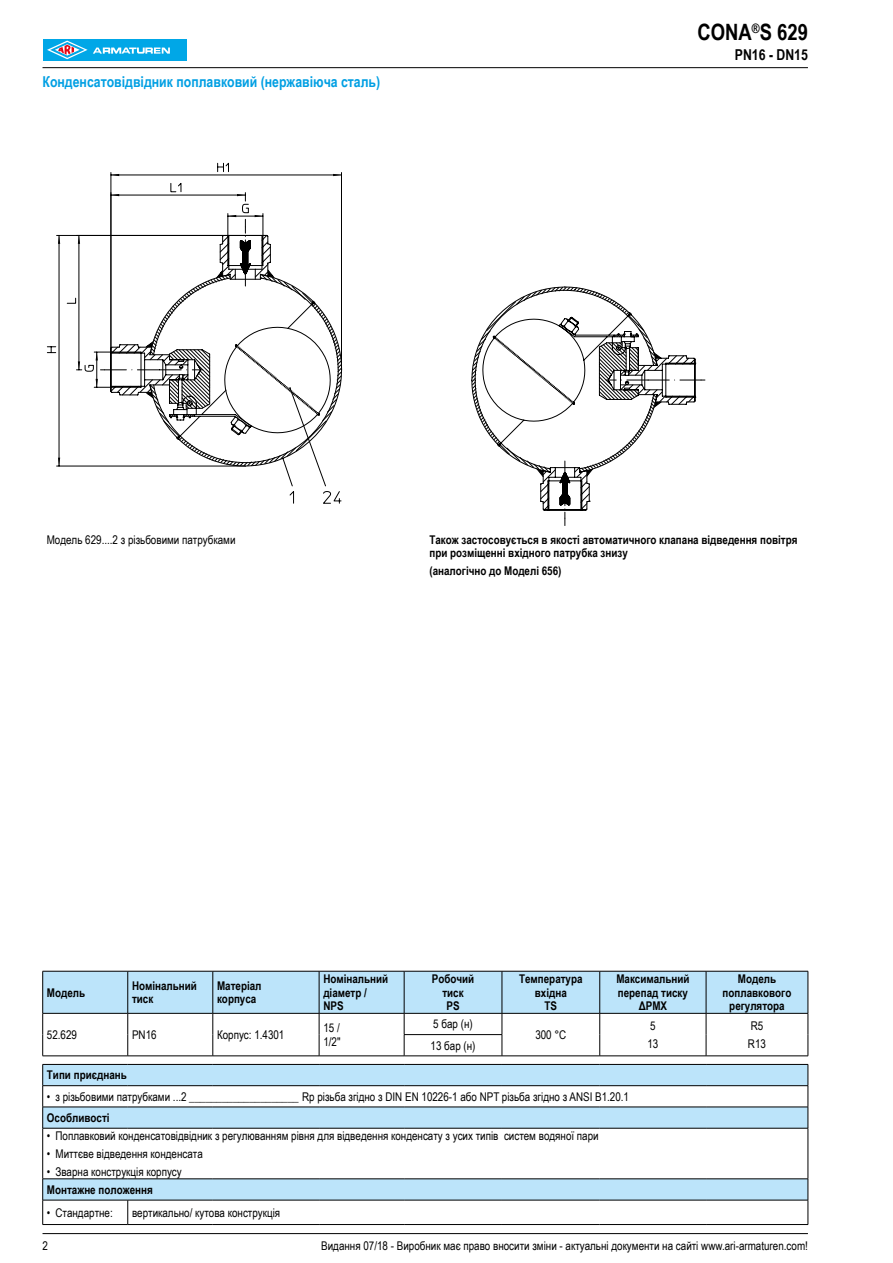
<style>
.page{position:relative;width:893px;height:1263px;background:#fff}
.page>*{position:absolute;margin:0;border:0;box-sizing:border-box;transform-origin:0 0}
.t1{font:700 22.5px "Arial Narrow";color:#000}
.t2{font:700 15px "Arial Narrow";color:#009fe3}
.t3{font:700 15px "Arial Narrow";color:#000}
.t4{font:12px/13.5px "Arial Narrow";color:#000}
.t5{font:700 12px/13.5px "Arial Narrow";color:#000}
</style>
<div class="page">
<hr style="left:43px;top:67px;width:765px;height:1px;background:#000">
<hr style="left:43px;top:1233px;width:765px;height:1px;background:#000">
<svg style="left:246px;top:172px;width:96px;height:332px"></svg>
<svg style="left:333px;top:174px;width:8px;height:2px"></svg>
<svg style="left:56px;top:162px;width:190px;height:304px"></svg>
<svg style="left:58px;top:235px;width:2px;height:9px"></svg>
<svg style="left:58px;top:458px;width:2px;height:8px"></svg>
<svg style="left:47px;top:346px;width:9px;height:7px"></svg>
<svg style="left:67px;top:182px;width:275px;height:304px"></svg>
<svg style="left:472px;top:287px;width:233px;height:239px"></svg>
<svg style="left:43px;top:1065px;width:765px;height:135px"></svg>
<hr style="left:43px;top:1064px;width:85px;height:1px;background:#000">
<hr style="left:128px;top:1064px;width:85px;height:1px;background:#000">
<hr style="left:213px;top:1064px;width:106px;height:1px;background:#000">
<hr style="left:319px;top:1064px;width:85px;height:1px;background:#000">
<hr style="left:404px;top:1064px;width:98px;height:1px;background:#000">
<hr style="left:502px;top:1064px;width:98px;height:1px;background:#000">
<hr style="left:600px;top:1064px;width:106px;height:1px;background:#000">
<hr style="left:706px;top:1064px;width:102px;height:1px;background:#000">
<hr style="left:43px;top:1085px;width:85px;height:1px;background:#000">
<hr style="left:128px;top:1085px;width:85px;height:1px;background:#000">
<hr style="left:213px;top:1085px;width:106px;height:1px;background:#000">
<hr style="left:319px;top:1085px;width:85px;height:1px;background:#000">
<hr style="left:404px;top:1085px;width:98px;height:1px;background:#000">
<hr style="left:502px;top:1085px;width:98px;height:1px;background:#000">
<hr style="left:600px;top:1085px;width:106px;height:1px;background:#000">
<hr style="left:706px;top:1085px;width:102px;height:1px;background:#000">
<hr style="left:43px;top:1107px;width:85px;height:1px;background:#000">
<hr style="left:128px;top:1107px;width:85px;height:1px;background:#000">
<hr style="left:213px;top:1107px;width:106px;height:1px;background:#000">
<hr style="left:319px;top:1107px;width:85px;height:1px;background:#000">
<hr style="left:404px;top:1107px;width:98px;height:1px;background:#000">
<hr style="left:502px;top:1107px;width:98px;height:1px;background:#000">
<hr style="left:600px;top:1107px;width:106px;height:1px;background:#000">
<hr style="left:706px;top:1107px;width:102px;height:1px;background:#000">
<hr style="left:43px;top:1128px;width:85px;height:1px;background:#000">
<hr style="left:42px;top:1128px;width:1px;height:51px;background:#000">
<hr style="left:128px;top:1128px;width:85px;height:1px;background:#000">
<hr style="left:213px;top:1128px;width:106px;height:1px;background:#000">
<hr style="left:319px;top:1128px;width:85px;height:1px;background:#000">
<hr style="left:404px;top:1128px;width:98px;height:1px;background:#000">
<hr style="left:502px;top:1128px;width:98px;height:1px;background:#000">
<hr style="left:600px;top:1128px;width:106px;height:1px;background:#000">
<hr style="left:706px;top:1128px;width:102px;height:1px;background:#000">
<hr style="left:43px;top:1178px;width:85px;height:1px;background:#000">
<hr style="left:128px;top:1178px;width:85px;height:1px;background:#000">
<hr style="left:213px;top:1178px;width:106px;height:1px;background:#000">
<hr style="left:319px;top:1178px;width:85px;height:1px;background:#000">
<hr style="left:404px;top:1178px;width:98px;height:1px;background:#000">
<hr style="left:502px;top:1178px;width:98px;height:1px;background:#000">
<hr style="left:600px;top:1178px;width:106px;height:1px;background:#000">
<hr style="left:706px;top:1178px;width:102px;height:1px;background:#000">
<hr style="left:43px;top:1200px;width:85px;height:1px;background:#000">
<svg style="left:42px;top:1179px;width:1px;height:45px"></svg>
<svg style="left:127px;top:1200px;width:1px;height:24px"></svg>
<hr style="left:43px;top:1224px;width:85px;height:1px;background:#000">
<svg style="left:42px;top:971px;width:767px;height:85px"></svg>
<hr style="left:43px;top:1055px;width:85px;height:1px;background:#000">
<hr style="left:128px;top:1055px;width:85px;height:1px;background:#000">
<hr style="left:213px;top:1055px;width:106px;height:1px;background:#000">
<hr style="left:319px;top:1055px;width:85px;height:1px;background:#000">
<hr style="left:404px;top:1055px;width:98px;height:1px;background:#000">
<hr style="left:502px;top:1055px;width:98px;height:1px;background:#000">
<hr style="left:600px;top:1055px;width:106px;height:1px;background:#000">
<hr style="left:706px;top:1055px;width:102px;height:1px;background:#000">
<svg style="left:42px;top:1064px;width:1px;height:64px"></svg>
<svg style="left:808px;top:1064px;width:1px;height:64px"></svg>
<hr style="left:808px;top:1128px;width:1px;height:51px;background:#000">
<hr style="left:128px;top:1200px;width:85px;height:1px;background:#000">
<hr style="left:213px;top:1200px;width:106px;height:1px;background:#000">
<hr style="left:319px;top:1200px;width:85px;height:1px;background:#000">
<hr style="left:404px;top:1200px;width:98px;height:1px;background:#000">
<hr style="left:502px;top:1200px;width:98px;height:1px;background:#000">
<hr style="left:600px;top:1200px;width:106px;height:1px;background:#000">
<hr style="left:706px;top:1200px;width:102px;height:1px;background:#000">
<svg style="left:808px;top:1179px;width:1px;height:45px"></svg>
<hr style="left:128px;top:1224px;width:85px;height:1px;background:#000">
<hr style="left:213px;top:1224px;width:106px;height:1px;background:#000">
<hr style="left:319px;top:1224px;width:85px;height:1px;background:#000">
<hr style="left:404px;top:1224px;width:98px;height:1px;background:#000">
<hr style="left:502px;top:1224px;width:98px;height:1px;background:#000">
<hr style="left:600px;top:1224px;width:106px;height:1px;background:#000">
<hr style="left:706px;top:1224px;width:102px;height:1px;background:#000">
<hr style="left:43px;top:39px;width:144px;height:1px;background:#00a7e7">
<hr style="left:43px;top:40px;width:144px;height:1px;background:#00a7e7">
<hr style="left:43px;top:41px;width:144px;height:1px;background:#00a7e7">
<hr style="left:43px;top:58px;width:144px;height:1px;background:#00a7e7">
<hr style="left:43px;top:59px;width:144px;height:1px;background:#00a7e7">
<hr style="left:43px;top:60px;width:144px;height:1px;background:#00a7e7">
<div style="left:43px;top:42px;width:144px;height:16px;background:#00a7e7"></div>
<svg style="left:47px;top:41px;width:123px;height:18px"></svg>
<p class="t2" style="left:43px;top:71px;width:339px">Конденсатовідвідник поплавковий (нержавіюча сталь)</p>
<h1 class="t1" style="left:697px;top:15px;width:112px">CONA<sup>®</sup>S 629</h1>
<p class="t3" style="left:735px;top:43px;width:75px">PN16 - DN15</p>
<p class="t4" style="left:47px;top:532px;width:190px">Модель 629....2 з різьбовими патрубками</p>
<p class="t5" style="left:429px;top:532px;width:369px">Також застосовується в якості автоматичного клапана відведення повітря при розміщенні вхідного патрубка знизу</p>
<p class="t5" style="left:429px;top:563px;width:134px">(аналогічно до Моделі 656)</p>
<p class="t5" style="left:47px;top:985px;width:40px">Модель</p>
<p class="t5" style="left:132px;top:978px;width:66px">Номінальний тиск</p>
<p class="t5" style="left:217px;top:978px;width:46px">Матеріал корпуса</p>
<p class="t5" style="left:323px;top:971px;width:66px">Номінальний діаметр /<br>NPS</p>
<p class="t5" style="left:432px;top:971px;width:44px;text-align:center">Робочий тиск<br>PS</p>
<p class="t5" style="left:519px;top:971px;width:65px;text-align:center">Температура вхідна<br>TS</p>
<p class="t5" style="left:616px;top:971px;width:75px;text-align:center">Максимальний перепад тиску<br>ΔPMX</p>
<p class="t5" style="left:723px;top:971px;width:70px;text-align:center">Модель поплавкового регулятора</p>
<p class="t4" style="left:47px;top:1027px;width:32px">52.629</p>
<p class="t4" style="left:132px;top:1027px;width:26px">PN16</p>
<p class="t4" style="left:217px;top:1027px;width:69px">Корпус: 1.4301</p>
<p class="t4" style="left:323px;top:1021px;width:19px">15 /<br>1/2"</p>
<p class="t4" style="left:433px;top:1017px;width:41px">5 бар (н)</p>
<p class="t4" style="left:535px;top:1027px;width:33px">300 °C</p>
<p class="t4" style="left:647px;top:1016px;width:12px;line-height:17.7px">5<br>13</p>
<p class="t4" style="left:751px;top:1019px;width:14px">R5</p>
<p class="t4" style="left:431px;top:1038px;width:46px">13 бар (н)</p>
<p class="t4" style="left:748px;top:1036px;width:20px">R13</p>
<p class="t5" style="left:47px;top:1068px;width:81px">Типи приєднань</p>
<p class="t4" style="left:47px;top:1089px;width:584px">• з різьбовими патрубками ...2 ____________________ Rp різьба згідно з DIN EN 10226-1 або NPT різьба згідно з ANSI B1.20.1</p>
<p class="t5" style="left:47px;top:1110px;width:64px">Особливості</p>
<p class="t4" style="left:47px;top:1129px;width:553px">• Поплавковий конденсатовідвідник з регулюванням рівня для відведення конденсату з усих типів систем водяної пари</p>
<p class="t4" style="left:47px;top:1146px;width:157px">• Миттєве відведення конденсата</p>
<p class="t4" style="left:47px;top:1164px;width:136px">• Зварна конструкція корпусу</p>
<p class="t5" style="left:47px;top:1182px;width:107px">Монтажне положення</p>
<p class="t4" style="left:47px;top:1205px;width:67px">• Стандартне:</p>
<p class="t4" style="left:132px;top:1205px;width:150px">вертикально/ кутова конструкція</p>
<p class="t4" style="left:43px;top:1239px;width:7px">2</p>
<p class="t4" style="left:321px;top:1239px;width:488px">Видання 07/18 - Виробник має право вносити зміни - актуальні документи на сайті www.ari-armaturen.com!</p>
</div>
